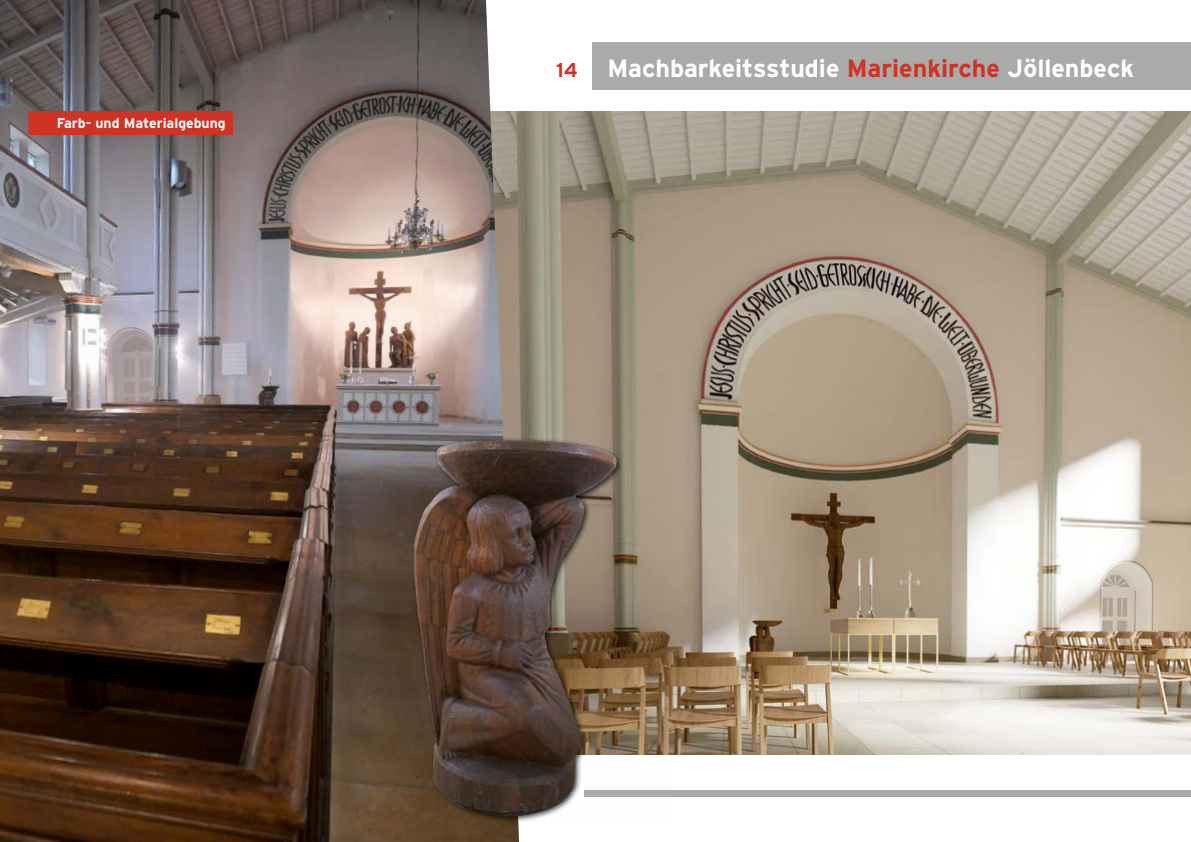
<style>
.page{position:relative;width:1191px;height:842px;background:#fff}
.page>*{position:absolute;margin:0;border:0;box-sizing:border-box;transform-origin:0 0}
.t1{font:700 25px "Interstate";color:#fff}
.t2{font:700 20px "Interstate";color:#ce3326}
.t3{font:700 14px "Interstate";color:#fff}
.s1{color:#ce3326}
</style>
<div class="page">
<img style="left:519px;top:111px;width:672px;height:643px">
<img style="left:0;top:0;width:519px;height:842px">
<div style="left:28px;top:111px;width:205px;height:24px;background:#ce3326"></div>
<img style="left:385px;top:374px;width:283px;height:450px">
<div style="left:585px;top:790px;width:606px;height:7px;background:#a9aba9"></div>
<div style="left:591px;top:42px;width:600px;height:48px;background:#a9aba9"></div>
<p class="t3" style="left:57px;top:116px;width:171px">Farb- und Materialgebung</p>
<p class="t2" style="left:556px;top:58px;width:23px">14</p>
<p class="t1" style="left:607px;top:54px;width:528px">Machbarkeitsstudie <span class="s1">Marienkirche</span> Jöllenbeck</p>
</div>
